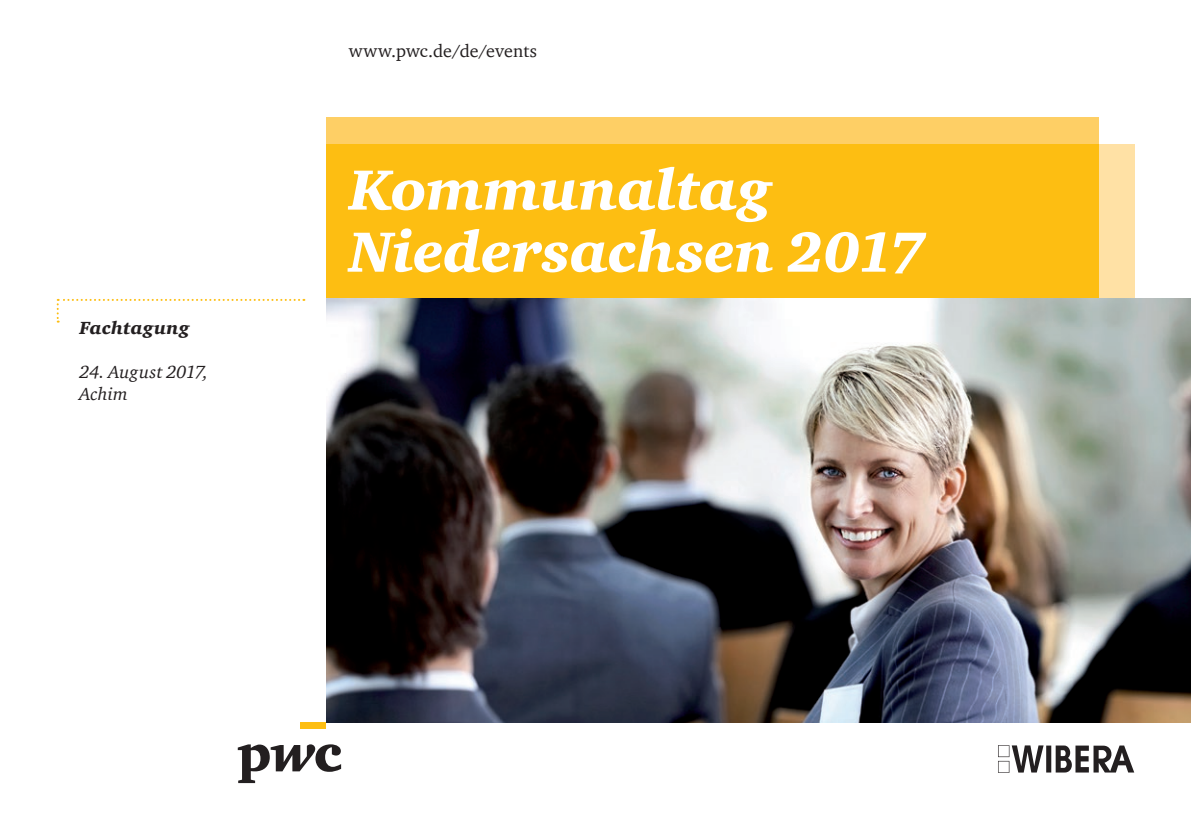
<style>
.page{position:relative;width:1191px;height:840px;background:#fff}
.page>*{position:absolute;margin:0;border:0;box-sizing:border-box;transform-origin:0 0}
.t1{font:italic 900 58px/62px "ITC Charter Com";color:#fff}
.t2{font:18px "ITC Charter Com";letter-spacing:.005em;color:#231f20}
.t3{font:italic 18px/22px "ITC Charter Com";letter-spacing:.01em;color:#231f20}
.t4{font:italic 900 18px "ITC Charter Com";letter-spacing:.02em;color:#231f20}
</style>
<div class="page">
<div style="left:326px;top:117px;width:772px;height:605px;background:#fecf65"></div>
<div style="left:326px;top:144px;width:772px;height:578px;background:#fdbe12"></div>
<svg style="left:57px;top:299px;width:247px;height:23px"></svg>
<div style="left:300px;top:722px;width:26px;height:6px;background:#fdbe12"></div>
<svg style="left:238px;top:744px;width:103px;height:38px"></svg>
<img style="left:326px;top:299px;width:865px;height:423px">
<svg style="left:998px;top:745px;width:136px;height:27px"></svg>
<p class="t4" style="left:79px;top:316px;width:112px">Fachtagung</p>
<p class="t3" style="left:79px;top:360px;width:130px">24. August 2017,<br>Achim</p>
<p class="t2" style="left:349px;top:40px;width:190px">www.pwc.de/de/events</p>
<p class="t1" style="left:349px;top:158px;width:578px">Kommunaltag<br>Niedersachsen 2017</p>
</div>
